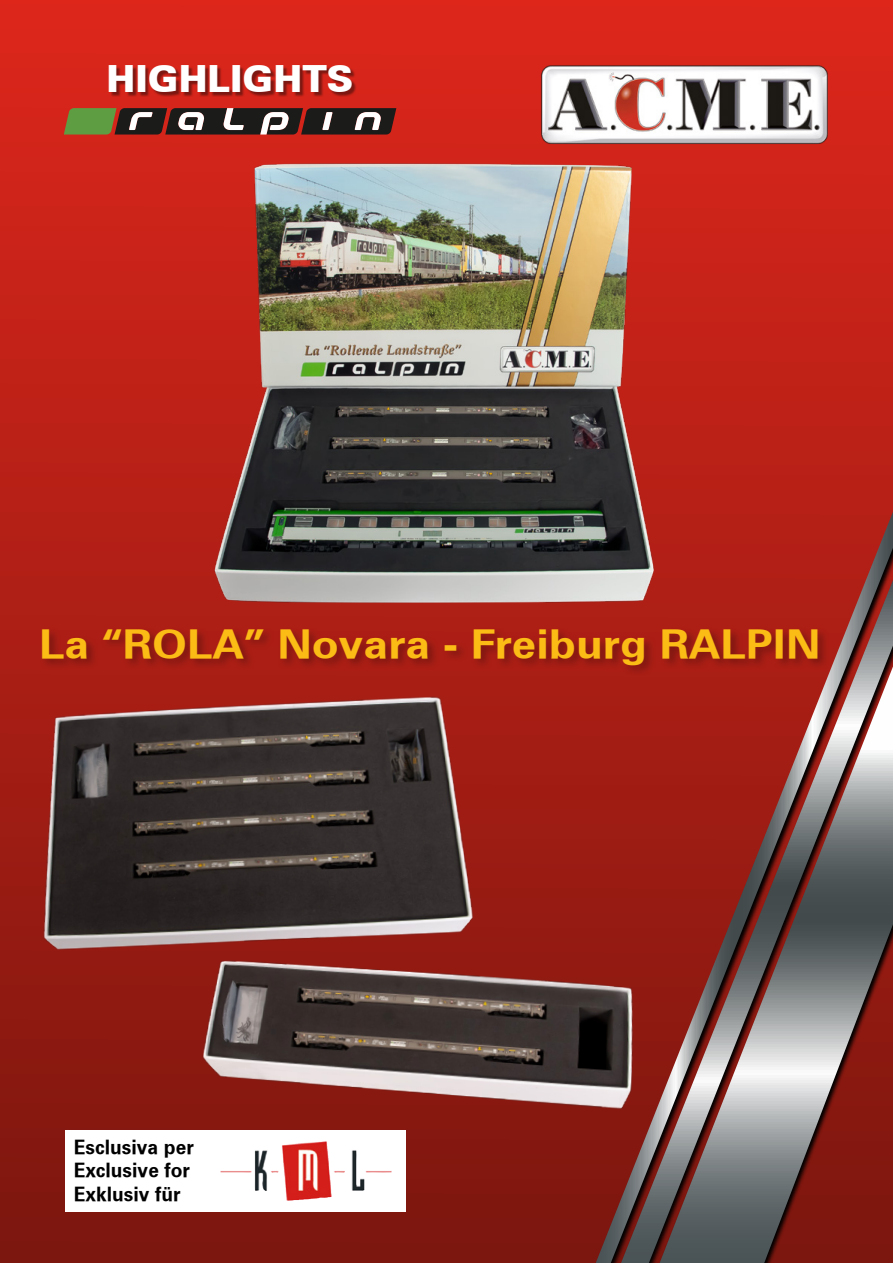
<style>
.page{position:relative;width:893px;height:1263px;background:#fff}
.page>*{position:absolute;margin:0;border:0;box-sizing:border-box;transform-origin:0 0}
.t1{font:39px "Zurich Bold BT";color:#fcbc16;scale:1.15 1}
.t2{font:37.5px "Zurich Black BT";color:#fff}
.t3{font:19.5px/23.4px "Zurich Bold BT";color:#000}
</style>
<div class="page">
<div style="left:0;top:0;width:893px;height:1263px;background:linear-gradient(to bottom,#de261b,#7b160e)"></div>
<img style="left:538px;top:64px;width:291px;height:81px">
<img style="left:196px;top:155px;width:470px;height:457px">
<img style="left:11px;top:683px;width:472px;height:283px">
<img style="left:189px;top:943px;width:403px;height:177px">
<svg style="left:64px;top:108px;width:332px;height:27px;background:#564f41"></svg>
<svg style="left:111px;top:67px;width:246px;height:30px;background:#a81d15"></svg>
<svg style="left:40px;top:627px;width:552px;height:49px;background:#a01c13"></svg>
<div style="left:65px;top:1130px;width:340px;height:82px;background:#fff"></div>
<img style="left:254px;top:1141px;width:138px;height:60px">
<svg style="left:592px;top:479px;width:301px;height:784px;background:#9c261e"></svg>
<svg style="left:596px;top:512px;width:297px;height:751px;background:#8f4540"></svg>
<h2 class="t2" style="left:107px;top:56px;width:249px">HIGHLIGHTS</h2>
<h1 class="t1" style="left:39px;top:620px;width:681px">La “ROLA” Novara - Freiburg RALPIN</h1>
<p class="t3" style="left:74px;top:1135px;width:122px">Esclusiva per<br>Exclusive for<br>Exklusiv für</p>
</div>
